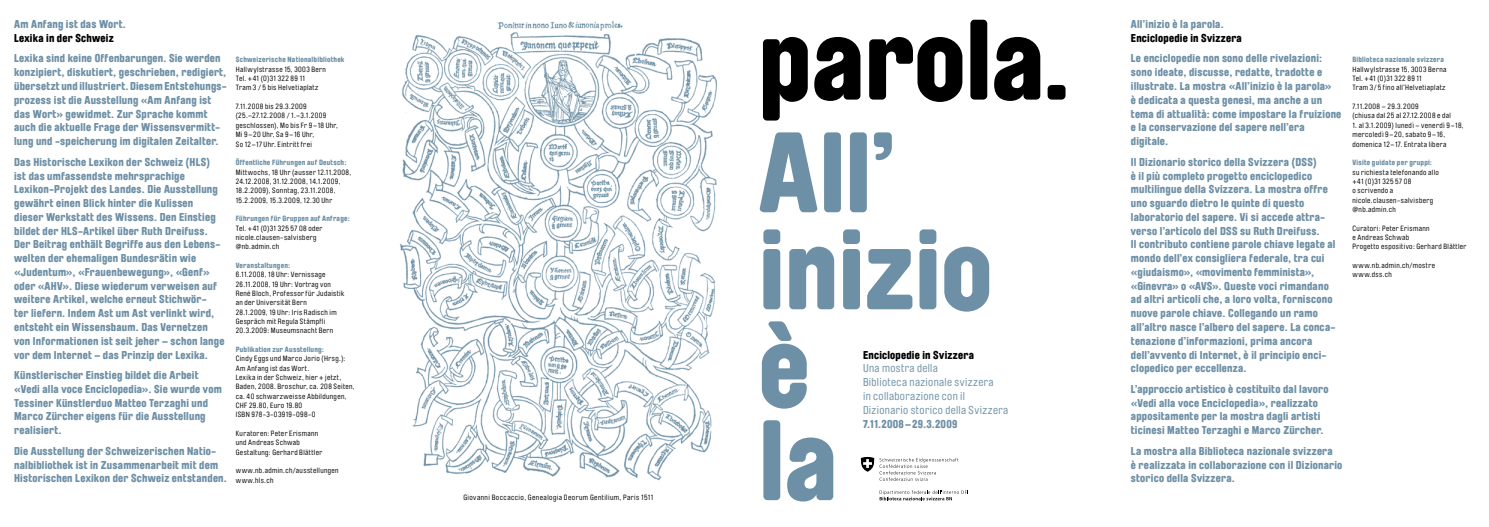
<style>
.page{position:relative;width:1489px;height:527px;background:#fff}
.page>*{position:absolute;margin:0;border:0;box-sizing:border-box;transform-origin:0 0}
.t1{font:900 112.5px/95.9px "Brauer Neue";color:#6e90a6}
.t2{font:900 112.5px "Brauer Neue";color:#000}
.t3{font:900 11.25px/13.8px "Brauer Neue";letter-spacing:.02em;color:#6e90a6}
.t4{font:11.25px/13.8px "Brauer Neue";letter-spacing:.035em;color:#6e90a6}
.t5{font:900 11.25px "Brauer Neue";letter-spacing:.02em;color:#000}
.t6{font:7.5px/9.4px "Brauer Neue";letter-spacing:.05em;color:#000}
.t7{font:900 7.5px "Brauer Neue";letter-spacing:.03em;color:#6e90a6}
</style>
<div class="page">
<img style="left:399px;top:21px;width:318px;height:460px">
<svg style="left:879px;top:490px;width:89px;height:10px"></svg>
<svg style="left:860px;top:456px;width:98px;height:24px"></svg>
<p class="t3" style="left:14px;top:17px;width:113px">Am Anfang ist das Wort.</p>
<p class="t5" style="left:14px;top:31px;width:101px">Lexika in der Schweiz</p>
<p class="t3" style="left:14px;top:52px;width:214px">Lexika sind keine Offenbarungen. Sie werden konzipiert, diskutiert, geschrieben, redigiert, übersetzt und illustriert. Diesem Entstehungs-- prozess ist die Ausstellung «Am Anfang ist das Wort» gewidmet. Zur Sprache kommt auch die aktuelle Frage der Wissensvermitt-- lung und -speicherung im digitalen Zeitalter.</p>
<p class="t3" style="left:14px;top:155px;width:212px">Das Historische Lexikon der Schweiz (HLS) ist das umfassendste mehrsprachige Lexikon-Projekt des Landes. Die Ausstellung gewährt einen Blick hinter die Kulissen dieser Werkstatt des Wissens. Den Einstieg bildet der HLS-Artikel über Ruth Dreifuss.<br>Der Beitrag enthält Begriffe aus den Lebens&shy;welten der ehemaligen Bundesrätin wie «Judentum», «Frauenbewegung», «Genf» oder «AHV». Diese wiederum verweisen auf weitere Artikel, welche erneut Stichwör-<br>ter liefern. Indem Ast um Ast verlinkt wird, entsteht ein Wissensbaum. Das Vernetzen von Informationen ist seit jeher – schon lange vor dem Internet – das Prinzip der Lexika.</p>
<p class="t3" style="left:14px;top:368px;width:209px">Künstlerischer Einstieg bildet die Arbeit «Vedi alla voce Enciclopedia». Sie wurde vom Tessiner Künstlerduo Matteo Terzaghi und Marco Zürcher eigens für die Ausstellung realisiert.</p>
<p class="t3" style="left:14px;top:443px;width:214px">Die Ausstellung der Schweizerischen Natio&shy;nalbibliothek ist in Zusammenarbeit mit dem<br>Historischen Lexikon der Schweiz entstanden.</p>
<p class="t7" style="left:236px;top:55px;width:110px">Schweizerische Nationalbibliothek</p>
<p class="t6" style="left:236px;top:65px;width:92px">Hallwylstrasse 15, 3003 Bern<br>Tel. +41 (0)31 322 89 11<br>Tram 3 / 5 bis Helvetiaplatz</p>
<p class="t6" style="left:236px;top:102px;width:104px">7.11.2008 bis 29.3.2009 (25.–27.12.2008 / 1.–3.1.2009 geschlossen), Mo bis Fr 9–18 Uhr,<br>Mi 9–20 Uhr, Sa 9–16 Uhr,<br>So 12–17 Uhr. Eintritt frei</p>
<p class="t7" style="left:236px;top:158px;width:112px">Öffentliche Führungen auf Deutsch:</p>
<p class="t6" style="left:236px;top:167px;width:117px">Mittwochs, 18 Uhr (ausser 12.11.2008, 24.12.2008, 31.12.2008, 14.1.2009, 18.2.2009), Sonntag, 23.11.2008, 15.2.2009, 15.3.2009, 12.30 Uhr</p>
<p class="t7" style="left:236px;top:214px;width:115px">Führungen für Gruppen auf Anfrage:</p>
<p class="t6" style="left:236px;top:223px;width:88px">Tel. +41 (0)31 325 57 08 oder nicole.clausen-salvisberg @nb.admin.ch</p>
<p class="t7" style="left:236px;top:260px;width:56px">Veranstaltungen:</p>
<p class="t6" style="left:236px;top:270px;width:110px">6.11.2008, 18 Uhr: Vernissage<br>26.11.2008, 19 Uhr: Vortrag von<br>René Bloch, Professor für Judaistik an der Universität Bern<br>28.1.2009, 19 Uhr: Iris Radisch im<br>Gespräch mit Regula Stämpfli<br>20.3.2009: Museumsnacht Bern</p>
<p class="t7" style="left:236px;top:344px;width:90px">Publikation zur Ausstellung:</p>
<p class="t6" style="left:236px;top:354px;width:120px">Cindy Eggs und Marco Jorio (Hrsg.):<br>Am Anfang ist das Wort.<br>Lexika in der Schweiz, hier + jetzt,<br>Baden, 2008. Broschur, ca. 208 Seiten, ca. 40 schwarzweisse Abbildungen,<br>CHF 29.80, Euro 19.80<br>ISBN 978-3-03919-098-0</p>
<p class="t6" style="left:236px;top:428px;width:88px">Kuratoren: Peter Erismann und Andreas Schwab<br>Gestaltung: Gerhard Blättler</p>
<p class="t6" style="left:236px;top:465px;width:104px">www.nb.admin.ch/ausstellungen www.hls.ch</p>
<p class="t6" style="left:463px;top:493px;width:191px">Giovanni Boccaccio, Genealogia Deorum Gentilium, Paris 1511</p>
<h1 class="t2" style="left:758px;top:-6px;width:315px">parola.</h1>
<h1 class="t1" style="left:758px;top:125px;width:235px">All’ inizio è<br>la</h1>
<p class="t5" style="left:863px;top:348px;width:112px">Enciclopedie in Svizzera</p>
<p class="t4" style="left:863px;top:361px;width:147px">Una mostra della<br>Biblioteca nazionale svizzera<br>in collaborazione con il<br>Dizionario storico della Svizzera</p>
<p class="t3" style="left:863px;top:416px;width:96px">7.11.2008–29.3.2009</p>
<p class="t3" style="left:1130px;top:17px;width:94px">All’inizio è la parola.</p>
<p class="t5" style="left:1130px;top:31px;width:112px">Enciclopedie in Svizzera</p>
<p class="t3" style="left:1130px;top:52px;width:212px">Le enciclopedie non sono delle rivelazioni: sono ideate, discusse, redatte, tradotte e illustrate. La mostra «All’inizio è la parola»<br>è dedicata a questa genesi, ma anche a un tema di attualità: come impostare la fruizione e la conservazione del sapere nell’era digitale.</p>
<p class="t3" style="left:1130px;top:155px;width:206px">Il Dizionario storico della Svizzera (DSS)<br>è il più completo progetto enciclopedico multilingue della Svizzera. La mostra offre uno sguardo dietro le quinte di questo laboratorio del sapere. Vi si accede attra&shy;verso l’articolo del DSS su Ruth Dreifuss.<br>Il contributo contiene parole chiave legate al mondo dell’ex consigliera federale, tra cui «giudaismo», «movimento femminista», «Ginevra» o «AVS». Queste voci rimandano ad altri articoli che, a loro volta, forniscono nuove parole chiave. Collegando un ramo all’altro nasce l’albero del sapere. La conca&shy;tenazione d’informazioni, prima ancora dell’avvento di Internet, è il principio enci&shy;clopedico per eccellenza.</p>
<p class="t3" style="left:1130px;top:382px;width:199px">L’approccio artistico è costituito dal lavoro «Vedi alla voce Enciclopedia», realizzato appositamente per la mostra dagli artisti ticinesi Matteo Terzaghi e Marco Zürcher.</p>
<p class="t3" style="left:1130px;top:443px;width:213px">La mostra alla Biblioteca nazionale svizzera<br>è realizzata in collaborazione con il Dizionario storico della Svizzera.</p>
<p class="t7" style="left:1352px;top:55px;width:93px">Biblioteca nazionale svizzera</p>
<p class="t6" style="left:1352px;top:65px;width:95px">Hallwylstrasse 15, 3003 Berna<br>Tel. +41 (0)31 322 89 11<br>Tram 3/5 fino all’Helvetiaplatz</p>
<p class="t6" style="left:1352px;top:102px;width:100px">7.11.2008 – 29.3.2009<br>(chiusa dal 25 al 27.12.2008 e dal</p>
<p class="t6" style="left:1352px;top:120px;width:113px">1. al 3.1.2009) lunedì – venerdì 9–18, mercoledì 9–20, sabato 9–16, domenica 12–17. Entrata libera</p>
<p class="t7" style="left:1352px;top:158px;width:81px">Visite guidate per gruppi:</p>
<p class="t6" style="left:1352px;top:167px;width:88px">su richiesta telefonando allo +41 (0)31 325 57 08<br>o scrivendo a nicole.clausen-salvisberg @nb.admin.ch</p>
<p class="t6" style="left:1352px;top:223px;width:115px">Curatori: Peter Erismann<br>e Andreas Schwab<br>Progetto espositivo: Gerhard Blättler</p>
<p class="t6" style="left:1352px;top:260px;width:84px">www.nb.admin.ch/mostre www.dss.ch</p>
</div>
